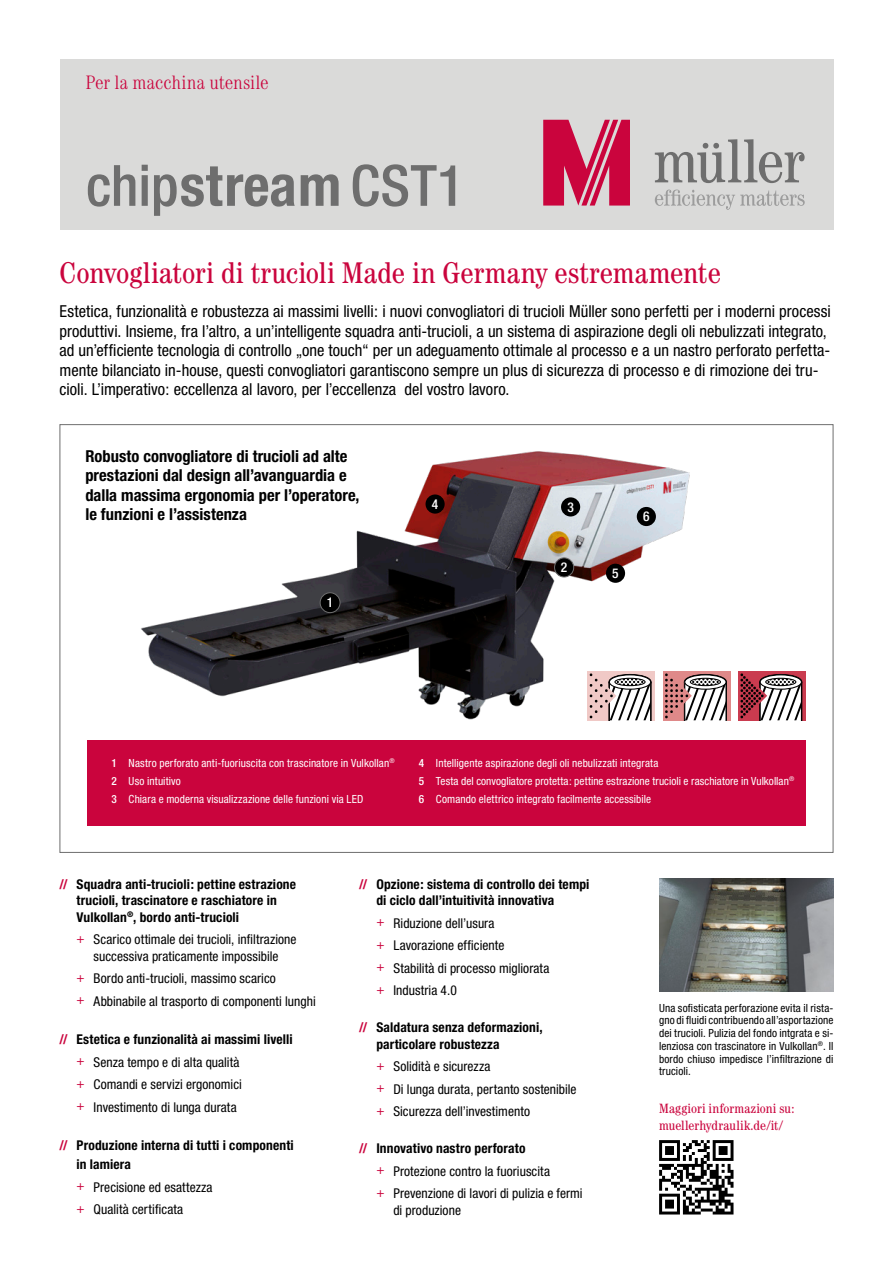
<style>
.page{position:relative;width:893px;height:1263px;background:#fff}
.page>*{position:absolute;margin:0;border:0;box-sizing:border-box;transform-origin:0 0}
.t1{font:condensed 30px "Century";letter-spacing:.01em;color:#ca043d}
.t2{font:300 condensed 19.5px "Century";letter-spacing:-.005em;color:#ca043d}
.t3{font:condensed 16.5px/19.5px "Helvetica Neue";color:#000}
.t4{font:700 condensed 16.5px/19.5px "Helvetica Neue";color:#000}
.t5{font:condensed 13.5px/22.5px "Helvetica Neue";letter-spacing:.005em;color:#000}
.t6{font:700 condensed 13.5px/16.5px "Helvetica Neue";letter-spacing:.01em;color:#000}
.t7{font:condensed 13.5px/16.5px "Century";letter-spacing:.015em;color:#ca043d}
.t8{font:500 condensed 13.5px "Helvetica Neue";color:#fff}
.t9{font:condensed 11.25px/18px "Helvetica Neue";letter-spacing:.01em;color:#fff}
.t10{font:condensed 11.25px/12.8px "Helvetica Neue";letter-spacing:.01em;color:#000;text-align:justify}
.s1{font-weight:500}
.s2{color:#ca043d}
.s3{font-weight:700;color:#ca043d}
.s4{font-weight:700}
</style>
<div class="page">
<div style="left:60px;top:60px;width:773px;height:170px;background:#dadad9"></div>
<svg style="left:655px;top:190px;width:150px;height:20px"></svg>
<svg style="left:655px;top:139px;width:150px;height:44px"></svg>
<svg style="left:543px;top:120px;width:87px;height:86px"></svg>
<div style="left:87px;top:740px;width:719px;height:85px;background:#ca043d"></div>
<div style="left:738px;top:671px;width:68px;height:49px;background:#ca3b4f"></div>
<svg style="left:746px;top:673px;width:57px;height:47px"></svg>
<img style="left:141px;top:451px;width:605px;height:270px">
<div style="left:561px;top:497px;width:19px;height:19px;background:#000;border-radius:50%"></div>
<div style="left:426px;top:494px;width:19px;height:20px;background:#000;border-radius:50%"></div>
<div style="left:320px;top:593px;width:20px;height:20px;background:#000;border-radius:50%"></div>
<div style="left:320px;top:592px;width:20px;height:21px;border:1px solid #6e6e6e;border-radius:50%"></div>
<div style="left:606px;top:564px;width:19px;height:19px;background:#000;border-radius:50%"></div>
<div style="left:637px;top:507px;width:19px;height:19px;background:#000;border-radius:50%"></div>
<div style="left:555px;top:558px;width:19px;height:19px;background:#000;border-radius:50%"></div>
<div style="left:554px;top:557px;width:20px;height:20px;border:1px solid #6e6e6e;border-radius:50%"></div>
<svg style="left:353px;top:164px;width:102px;height:43px"></svg>
<svg style="left:88px;top:165px;width:251px;height:51px"></svg>
<svg style="left:659px;top:1140px;width:74px;height:74px"></svg>
<img style="left:659px;top:878px;width:174px;height:114px">
<h2 class="t2" style="left:85px;top:71px;width:185px">Per la macchina utensile</h2>
<h1 class="t1" style="left:60px;top:255px;width:663px">Convogliatori di trucioli Made in Germany estremamente</h1>
<p class="t3" style="left:60px;top:301px;width:773px">Estetica, funzionalità e robustezza ai massimi livelli: i nuovi convogliatori di trucioli Müller sono perfetti per i moderni processi produttivi. Insieme, fra l’altro, a un’intelligente squadra anti-trucioli, a un sistema di aspirazione degli oli nebulizzati integrato, ad un’efficiente tecnologia di controllo „one touch“ per un adeguamento ottimale al processo e a un nastro perforato perfetta&shy;mente bilanciato in-house, questi convogliatori garantiscono sempre un plus di sicurezza di processo e di rimozione dei tru&shy;cioli. L’imperativo: eccellenza al lavoro, per l’eccellenza del vostro lavoro.</p>
<p class="t4" style="left:85px;top:446px;width:276px">Robusto convogliatore di trucioli ad alte prestazioni dal design all’avanguardia e dalla massima ergonomia per l’operatore, le funzioni e l’assistenza</p>
<p class="t8" style="left:327px;top:595px;width:8px">1</p>
<p class="t8" style="left:432px;top:496px;width:8px">4</p>
<p class="t8" style="left:567px;top:499px;width:8px">3</p>
<p class="t8" style="left:561px;top:559px;width:8px">2</p>
<p class="t8" style="left:612px;top:565px;width:8px">5</p>
<p class="t8" style="left:643px;top:508px;width:8px">6</p>
<p class="t9" style="left:112px;top:754px;width:284px"><span class="s1">1</span> Nastro perforato anti-fuoriuscita con trascinatore in Vulkollan<sup>®<br></sup><span class="s1">2</span> Uso intuitivo<br><span class="s1">3</span> Chiara e moderna visualizzazione delle funzioni via LED</p>
<p class="t9" style="left:419px;top:754px;width:377px"><span class="s1">4</span> Intelligente aspirazione degli oli nebulizzati integrata<br><span class="s1">5</span> Testa del convogliatore protetta: pettine estrazione trucioli e raschiatore in Vulkollan<sup>®<br></sup><span class="s1">6</span> Comando elettrico integrato facilmente accessibile</p>
<p class="t6" style="left:77px;top:875px;width:221px;text-indent:-17px"><span class="s2">//</span> Squadra anti-trucioli: pettine estrazione trucioli, trascinatore e raschiatore in<br>Vulkollan<sup>®</sup>, bordo anti-trucioli</p>
<p class="t5" style="left:77px;top:931px;width:222px;line-height:16.5px;text-align:center"><span class="s2">+</span> Scarico ottimale dei trucioli, infiltrazione successiva praticamente impossibile</p>
<p class="t5" style="left:77px;top:967px;width:241px"><span class="s2">+</span> Bordo anti-trucioli, massimo scarico<br><span class="s2">+</span> Abbinabile al trasporto di componenti lunghi</p>
<p class="t5" style="left:77px;top:1028px;width:218px;text-indent:-17px"><span class="s3">//</span> <span class="s4">Estetica e funzionalità ai massimi livelli </span><span class="s2">+</span> Senza tempo e di alta qualità<br><span class="s2">+</span> Comandi e servizi ergonomici<br><span class="s2">+</span> Investimento di lunga durata</p>
<p class="t6" style="left:77px;top:1135px;width:219px;line-height:19.5px;text-indent:-17px"><span class="s2">//</span> Produzione interna di tutti i componenti in lamiera</p>
<p class="t5" style="left:77px;top:1176px;width:138px"><span class="s2">+</span> Precisione ed esattezza <span class="s2">+</span> Qualità certificata</p>
<p class="t6" style="left:376px;top:875px;width:215px;text-indent:-17px"><span class="s2">//</span> Opzione: sistema di controllo dei tempi di ciclo dall’intuitività innovativa</p>
<p class="t5" style="left:376px;top:912px;width:175px"><span class="s2">+</span> Riduzione dell’usura<br><span class="s2">+</span> Lavorazione efficiente<br><span class="s2">+</span> Stabilità di processo migliorata <span class="s2">+</span> Industria 4.0</p>
<p class="t6" style="left:376px;top:1019px;width:168px;text-indent:-17px"><span class="s2">//</span> Saldatura senza deformazioni, particolare robustezza</p>
<p class="t5" style="left:376px;top:1055px;width:202px"><span class="s2">+</span> Solidità e sicurezza<br><span class="s2">+</span> Di lunga durata, pertanto sostenibile <span class="s2">+</span> Sicurezza dell’investimento</p>
<p class="t5" style="left:376px;top:1137px;width:208px;text-indent:-17px"><span class="s3">//</span> <span class="s4">Innovativo nastro perforato<br></span><span class="s2">+</span> Protezione contro la fuoriuscita<br><span class="s2">+</span> Prevenzione di lavori di pulizia e fermi</p>
<p class="t5" style="left:393px;top:1198px;width:69px">di produzione</p>
<p class="t10" style="left:659px;top:1001px;width:176px">Una sofisticata perforazione evita il rista&shy;gno di fluidi contribuendo all’asportazione dei trucioli. Pulizia del fondo intgrata e si&shy;lenziosa con trascinatore in Vulkollan<sup>®</sup>. Il bordo chiuso impedisce l’infiltrazione di trucioli.</p>
<p class="t7" style="left:659px;top:1100px;width:137px">Maggiori informazioni su: muellerhydraulik.de/it/</p>
</div>
